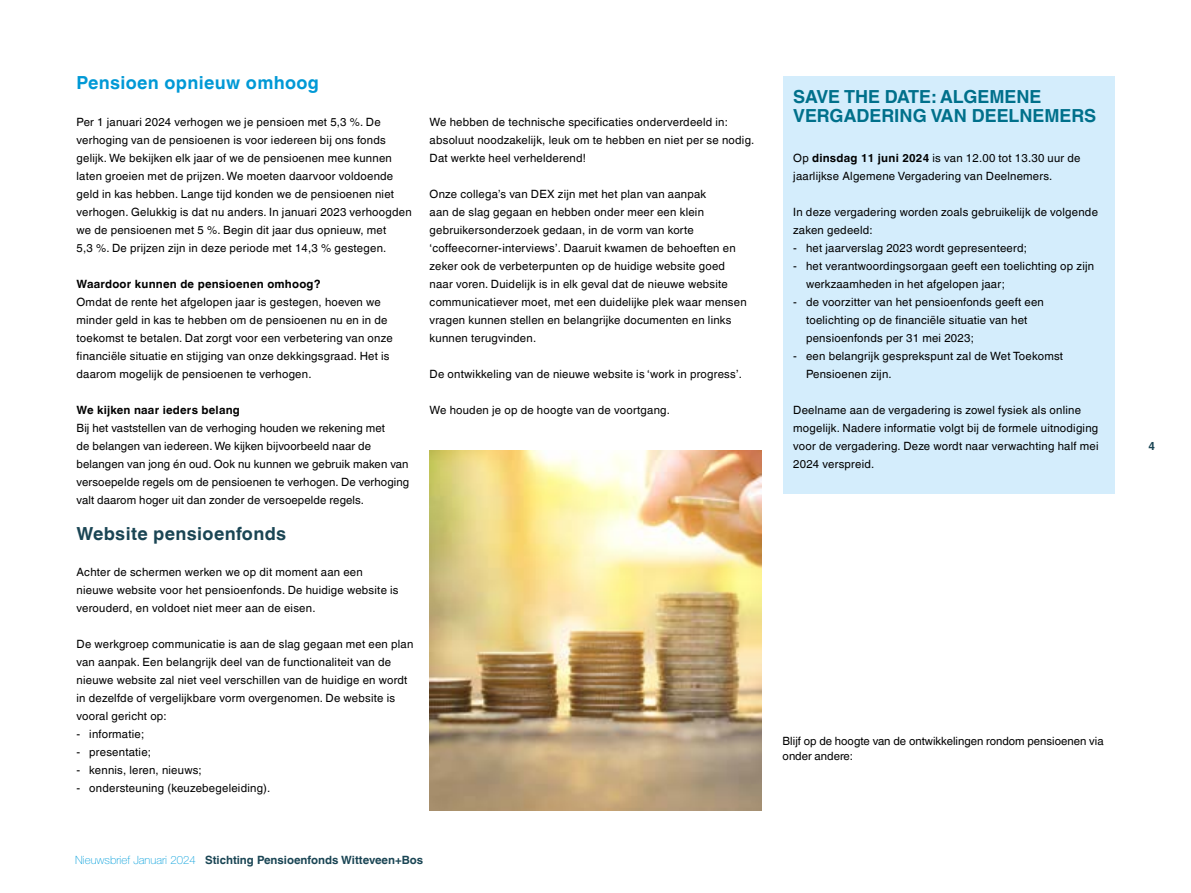
<style>
.page{position:relative;width:1191px;height:893px;background:#fff}
.page>*{position:absolute;margin:0;border:0;box-sizing:border-box;transform-origin:0 0}
.t1{font:700 18px/19.4px "Helvetica World";color:#00708b}
.t2{font:700 18px "Helvetica World";letter-spacing:.02em;color:#0099d6}
.t3{font:700 18px "Helvetica World";letter-spacing:.02em;color:#1a4554}
.t4{font:11.4px/18px "Helvetica World";letter-spacing:.02em;color:#000}
.t5{font:11.4px/15px "Helvetica World";color:#000}
.t6{font:700 11.4px "Helvetica World";color:#1a4554}
.t7{font:700 11.4px "Helvetica World";letter-spacing:.02em;color:#000}
.s1{font-family:"Helvetica Neue LTGEO 35";font-weight:100;color:#039edb}
.s2{font-weight:700}
</style>
<div class="page">
<div style="left:782px;top:77px;width:332px;height:417px;background:#d4edfc"></div>
<img style="left:429px;top:450px;width:332px;height:360px">
<h1 class="t2" style="left:77px;top:73px;width:244px">Pensioen opnieuw omhoog</h1>
<p class="t4" style="left:77px;top:113px;width:337px">Per 1 januari 2024 verhogen we je pensioen met 5,3 %. De verhoging van de pensioenen is voor iedereen bij ons fonds gelijk. We bekijken elk jaar of we de pensioenen mee kunnen laten groeien met de prijzen. We moeten daarvoor voldoende geld in kas hebben. Lange tijd konden we de pensioenen niet verhogen. Gelukkig is dat nu anders. In januari 2023 verhoogden we de pensioenen met 5 %. Begin dit jaar dus opnieuw, met<br>5,3 %. De prijzen zijn in deze periode met 14,3 % gestegen.</p>
<p class="t7" style="left:77px;top:277px;width:246px">Waardoor kunnen de pensioenen omhoog?</p>
<p class="t4" style="left:77px;top:293px;width:317px">Omdat de rente het afgelopen jaar is gestegen, hoeven we minder geld in kas te hebben om de pensioenen nu en in de toekomst te betalen. Dat zorgt voor een verbetering van onze financiële situatie en stijging van onze dekkingsgraad. Het is daarom mogelijk de pensioenen te verhogen.</p>
<p class="t7" style="left:77px;top:403px;width:165px">We kijken naar ieders belang</p>
<p class="t4" style="left:77px;top:419px;width:334px">Bij het vaststellen van de verhoging houden we rekening met<br>de belangen van iedereen. We kijken bijvoorbeeld naar de belangen van jong én oud. Ook nu kunnen we gebruik maken van versoepelde regels om de pensioenen te verhogen. De verhoging valt daarom hoger uit dan zonder de versoepelde regels.</p>
<h1 class="t3" style="left:77px;top:523px;width:211px">Website pensioenfonds</h1>
<p class="t4" style="left:77px;top:563px;width:324px">Achter de schermen werken we op dit moment aan een nieuwe website voor het pensioenfonds. De huidige website is verouderd, en voldoet niet meer aan de eisen.</p>
<p class="t4" style="left:77px;top:635px;width:338px">De werkgroep communicatie is aan de slag gegaan met een plan van aanpak. Een belangrijk deel van de functionaliteit van de nieuwe website zal niet veel verschillen van de huidige en wordt in dezelfde of vergelijkbare vorm overgenomen. De website is vooral gericht op:</p>
<p class="t4" style="left:77px;top:725px;width:69px">- informatie;</p>
<p class="t4" style="left:77px;top:743px;width:76px">- presentatie;</p>
<p class="t4" style="left:77px;top:761px;width:127px">- kennis, leren, nieuws;</p>
<p class="t4" style="left:77px;top:779px;width:195px">- ondersteuning (keuzebegeleiding).</p>
<p class="t4" style="left:429px;top:113px;width:326px">We hebben de technische specificaties onderverdeeld in: absoluut noodzakelijk, leuk om te hebben en niet per se nodig.<br>Dat werkte heel verhelderend!</p>
<p class="t4" style="left:429px;top:185px;width:318px">Onze collega’s van DEX zijn met het plan van aanpak<br>aan de slag gegaan en hebben onder meer een klein gebruikersonderzoek gedaan, in de vorm van korte ‘coffeecorner-interviews’. Daaruit kwamen de behoeften en zeker ook de verbeterpunten op de huidige website goed naar voren. Duidelijk is in elk geval dat de nieuwe website communicatiever moet, met een duidelijke plek waar mensen vragen kunnen stellen en belangrijke documenten en links kunnen terugvinden.</p>
<p class="t4" style="left:429px;top:365px;width:314px">De ontwikkeling van de nieuwe website is ‘work in progress’.</p>
<p class="t4" style="left:429px;top:401px;width:242px">We houden je op de hoogte van de voortgang.</p>
<p class="t6" style="left:75px;top:853px;width:349px"><span class="s1">Nieuwsbrief Januari 2024</span> Stichting Pensioenfonds Witteveen+Bos</p>
<h1 class="t1" style="left:793px;top:87px;width:304px">SAVE THE DATE: ALGEMENE<br>VERGADERING VAN DEELNEMERS</h1>
<p class="t4" style="left:793px;top:149px;width:289px">Op <span class="s2">dinsdag 11 juni 2024</span> is van 12.00 tot 13.30 uur de jaarlijkse Algemene Vergadering van Deelnemers.</p>
<p class="t4" style="left:793px;top:203px;width:306px">In deze vergadering worden zoals gebruikelijk de volgende zaken gedeeld:</p>
<p class="t4" style="left:793px;top:239px;width:235px">- het jaarverslag 2023 wordt gepresenteerd;</p>
<p class="t4" style="left:806px;top:257px;width:289px;text-indent:-13px">- het verantwoordingsorgaan geeft een toelichting op zijn werkzaamheden in het afgelopen jaar;</p>
<p class="t4" style="left:806px;top:293px;width:239px;text-indent:-13px">- de voorzitter van het pensioenfonds geeft een toelichting op de financiële situatie van het pensioenfonds per 31 mei 2023;</p>
<p class="t4" style="left:806px;top:347px;width:258px;text-indent:-13px">- een belangrijk gesprekspunt zal de Wet Toekomst<br>Pensioenen zijn.</p>
<p class="t4" style="left:793px;top:401px;width:307px">Deelname aan de vergadering is zowel fysiek als online mogelijk. Nadere informatie volgt bij de formele uitnodiging voor de vergadering. Deze wordt naar verwachting half mei 2024 verspreid.</p>
<p class="t5" style="left:782px;top:733px;width:322px">Blijf op de hoogte van de ontwikkelingen rondom pensioenen via onder andere:</p>
<p class="t6" style="left:1148px;top:439px;width:8px">4</p>
</div>
